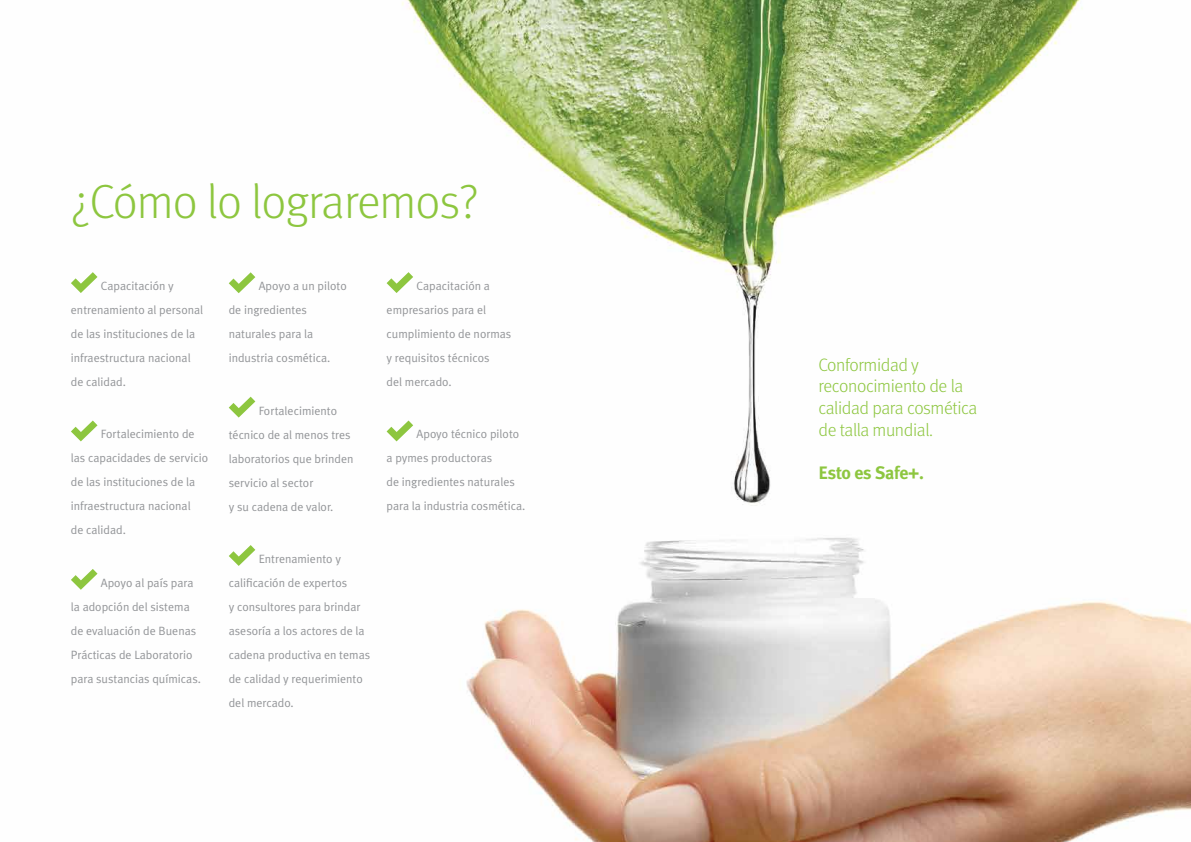
<style>
.page{position:relative;width:1191px;height:842px;background:#fff}
.page>*{position:absolute;margin:0;border:0;box-sizing:border-box;transform-origin:0 0}
.t1{font:300 48px "Meta Pro";letter-spacing:-.02em;color:#8dc63f}
.t2{font:300 18px/21.6px "Meta Pro";letter-spacing:-.02em;color:#8dc63f}
.t3{font:700 18px "Meta Plus";letter-spacing:-.02em;color:#8dc63f}
.t4{font:12px/24px "Meta Plus Normal";color:#939598}
</style>
<div class="page">
<img style="left:80px;top:0;width:1111px;height:842px">
<svg style="left:71px;top:272px;width:26px;height:21px"></svg>
<svg style="left:71px;top:420px;width:26px;height:21px"></svg>
<svg style="left:71px;top:569px;width:26px;height:21px"></svg>
<svg style="left:229px;top:272px;width:26px;height:21px"></svg>
<svg style="left:229px;top:397px;width:26px;height:21px"></svg>
<svg style="left:229px;top:545px;width:26px;height:21px"></svg>
<svg style="left:386px;top:272px;width:27px;height:21px"></svg>
<svg style="left:386px;top:420px;width:27px;height:21px"></svg>
<h1 class="t1" style="left:71px;top:166px;width:409px">¿Cómo lo lograremos?</h1>
<p class="t4" style="left:71px;top:274px;width:134px;text-indent:30px">Capacitación y entrenamiento al personal de las instituciones de la infraestructura nacional de calidad.</p>
<p class="t4" style="left:71px;top:422px;width:139px;text-indent:30px">Fortalecimiento de las capacidades de servicio de las instituciones de la infraestructura nacional<br>de calidad.</p>
<p class="t4" style="left:71px;top:570px;width:132px;text-indent:30px">Apoyo al país para la adopción del sistema de evaluación de Buenas<br>Prácticas de Laboratorio para sustancias químicas.</p>
<p class="t4" style="left:229px;top:274px;width:120px;text-indent:30px">Apoyo a un piloto de ingredientes naturales para la industria cosmética.</p>
<p class="t4" style="left:229px;top:398px;width:126px;text-indent:30px">Fortalecimiento técnico de al menos tres laboratorios que brinden servicio al sector<br>y su cadena de valor.</p>
<p class="t4" style="left:229px;top:547px;width:143px;text-indent:30px">Entrenamiento y calificación de expertos<br>y consultores para brindar asesoría a los actores de la cadena productiva en temas de calidad y requerimiento del mercado.</p>
<p class="t4" style="left:386px;top:274px;width:126px;text-indent:30px">Capacitación a empresarios para el cumplimiento de normas y requisitos técnicos<br>del mercado.</p>
<p class="t4" style="left:386px;top:422px;width:140px;text-indent:30px">Apoyo técnico piloto a pymes productoras<br>de ingredientes naturales para la industria cosmética.</p>
<h2 class="t2" style="left:818px;top:353px;width:160px">Conformidad y reconocimiento de la calidad para cosmética de talla mundial.</h2>
<h2 class="t3" style="left:818px;top:462px;width:107px">Esto es Safe+.</h2>
</div>
